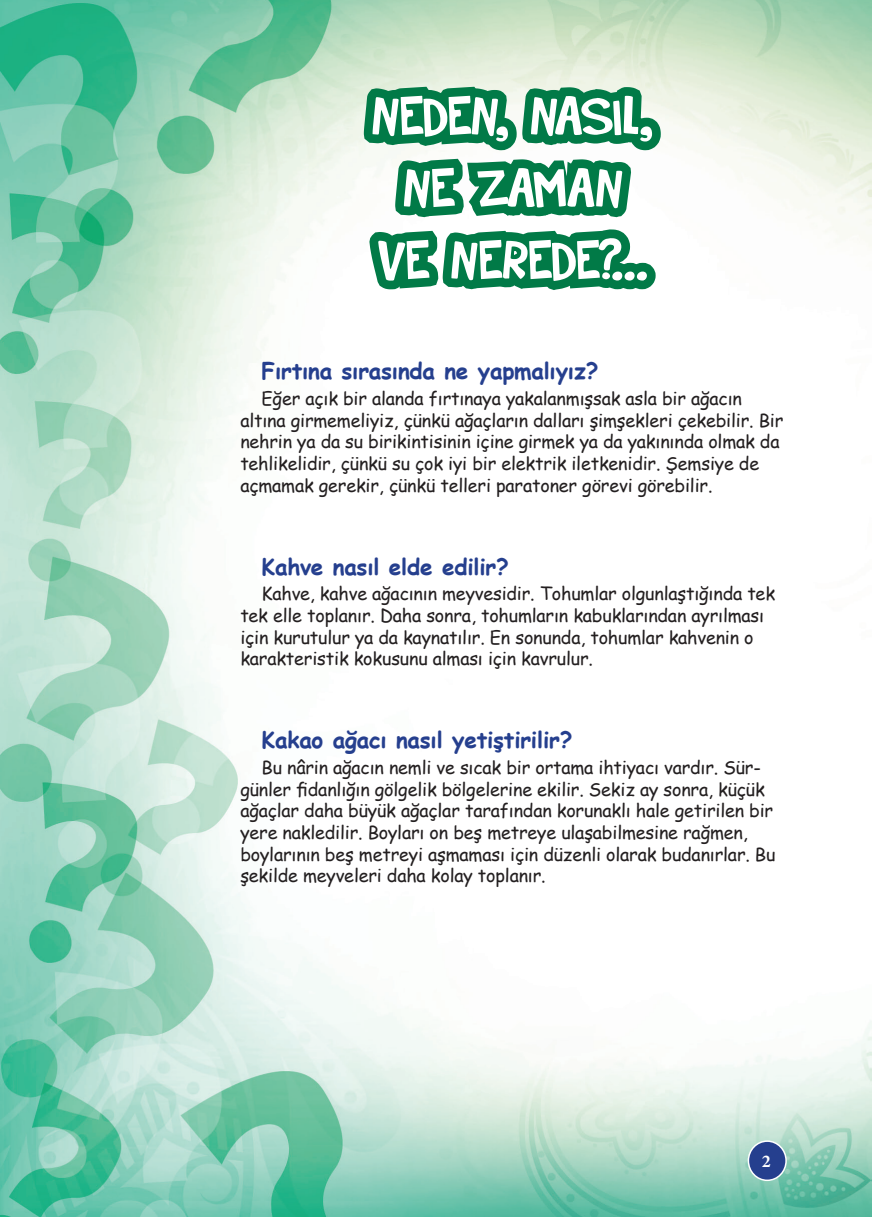
<style>
.page{position:relative;width:872px;height:1217px;background:#fff}
.page>*{position:absolute;margin:0;border:0;box-sizing:border-box;transform-origin:0 0}
.t1{font:60px/72px "Rumpelstiltskin";letter-spacing:-.035em;color:#fff;text-align:center}
.t2{font:700 22.5px "Comic Sans MS";letter-spacing:-.01em;color:#253f8e}
.t3{font:18px/21.6px "Comic Sans MS";letter-spacing:-.01em;color:#231f20}
.t4{font:700 18px "Minion Pro";color:#fff}
</style>
<div class="page">
<img style="left:0;top:0;width:872px;height:1216px">
<div style="left:748px;top:1140px;width:38px;height:39px;background:#253f8e;border-radius:50%"></div>
<div style="left:747px;top:1140px;width:40px;height:40px;border:2px solid #fff;border-radius:50%"></div>
<svg style="left:431px;top:581px;width:66px;height:72px"></svg>
<svg style="left:352px;top:0;width:323px;height:581px"></svg>
<h1 class="t1" style="left:373px;top:84px;width:283px">NEDEN, NASIL,<br>NE ZAMAN<br>VE NEREDE?...</h1>
<p class="t2" style="left:261px;top:354px;width:338px">Fırtına sırasında ne yapmalıyız?</p>
<p class="t3" style="left:240px;top:387px;width:544px;text-indent:21px">Eğer açık bir alanda fırtınaya yakalanmışsak asla bir ağacın altına girmemeliyiz, çünkü ağaçların dalları şimşekleri çekebilir. Bir nehrin ya da su birikintisinin içine girmek ya da yakınında olmak da tehlikelidir, çünkü su çok iyi bir elektrik iletkenidir. Şemsiye de açmamak gerekir, çünkü telleri paratoner görevi görebilir.</p>
<p class="t2" style="left:261px;top:549px;width:249px">Kahve nasıl elde edilir?</p>
<p class="t3" style="left:240px;top:582px;width:536px;text-indent:21px">Kahve, kahve ağacının meyvesidir. Tohumlar olgunlaştığında tek tek elle toplanır. Daha sonra, tohumların kabuklarından ayrılması için kurutulur ya da kaynatılır. En sonunda, tohumlar kahvenin o karakteristik kokusunu alması için kavrulur.</p>
<p class="t2" style="left:261px;top:723px;width:312px">Kakao ağacı nasıl yetiştirilir?</p>
<p class="t3" style="left:240px;top:756px;width:536px;text-indent:21px">Bu nârin ağacın nemli ve sıcak bir ortama ihtiyacı vardır. Sür&shy;günler fidanlığın gölgelik bölgelerine ekilir. Sekiz ay sonra, küçük ağaçlar daha büyük ağaçlar tarafından korunaklı hale getirilen bir yere nakledilir. Boyları on beş metreye ulaşabilmesine rağmen, boylarının beş metreyi aşmaması için düzenli olarak budanırlar. Bu şekilde meyveleri daha kolay toplanır.</p>
<p class="t4" style="left:762px;top:1148px;width:10px">2</p>
</div>
